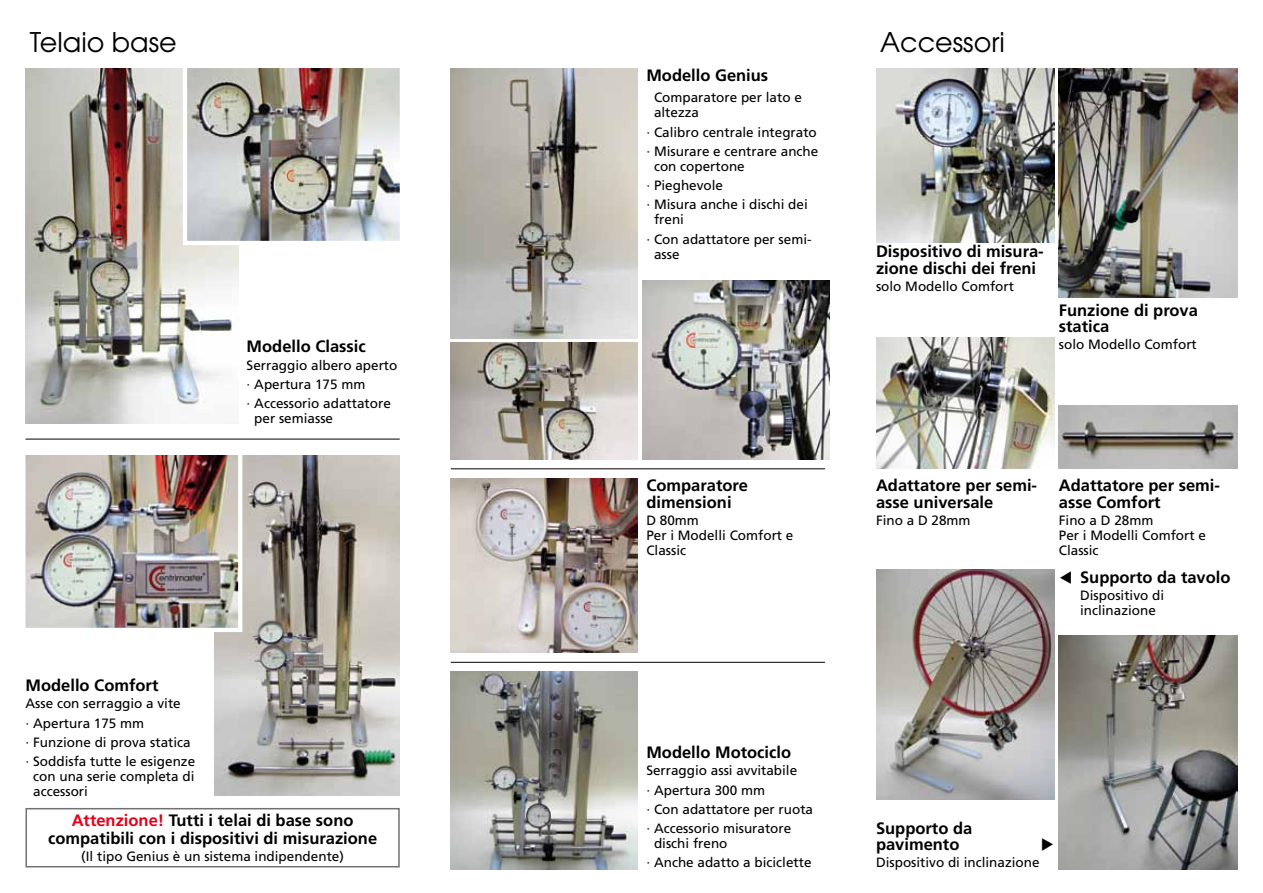
<style>
.page{position:relative;width:1263px;height:893px;background:#fff}
.page>*{position:absolute;margin:0;border:0;box-sizing:border-box;transform-origin:0 0}
.t1{font:27px "Avant Garde";color:#000}
.t2{font:700 16.5px/16.5px "Frutiger";color:#000}
.t3{font:13.5px/19.2px "Frutiger";color:#000}
.s1{color:#e2001a}
</style>
<div class="page">
<img style="left:26px;top:68px;width:212px;height:355px">
<img style="left:215px;top:455px;width:185px;height:340px">
<img style="left:451px;top:68px;width:187px;height:270px">
<img style="left:642px;top:281px;width:187px;height:178px">
<img style="left:876px;top:68px;width:178px;height:174px">
<img style="left:1059px;top:68px;width:178px;height:230px">
<img style="left:876px;top:337px;width:178px;height:132px">
<img style="left:1059px;top:405px;width:178px;height:64px">
<img style="left:876px;top:570px;width:178px;height:229px">
<img style="left:1059px;top:636px;width:178px;height:234px">
<img style="left:181px;top:68px;width:219px;height:179px">
<img style="left:25px;top:455px;width:219px;height:179px">
<hr style="left:26px;top:439px;width:374px;height:1px;background:#000">
<img style="left:451px;top:342px;width:187px;height:117px">
<img style="left:451px;top:672px;width:187px;height:198px">
<img style="left:451px;top:478px;width:187px;height:175px">
<div style="left:26px;top:808px;width:374px;height:59px;border:2px solid #707172"></div>
<hr style="left:451px;top:662px;width:374px;height:1px;background:#000">
<hr style="left:451px;top:468px;width:374px;height:1px;background:#000">
<h1 class="t1" style="left:30px;top:25px;width:149px">Telaio base</h1>
<h1 class="t1" style="left:880px;top:25px;width:126px">Accessori</h1>
<p class="t2" style="left:247px;top:338px;width:121px">Modello Classic</p>
<p class="t3" style="left:247px;top:355px;width:152px">Serraggio albero aperto · Apertura 175 mm<br>· Accessorio adattatore</p>
<p class="t3" style="left:254px;top:409px;width:80px">per semiasse</p>
<p class="t2" style="left:646px;top:67px;width:123px">Modello Genius</p>
<p class="t3" style="left:654px;top:90px;width:149px;line-height:15px">Comparatore per lato e altezza</p>
<p class="t3" style="left:646px;top:122px;width:173px">· Calibro centrale integrato · Misurare e centrare anche</p>
<p class="t3" style="left:646px;top:156px;width:163px;text-indent:8px">con copertone<br>· Pieghevole<br>· Misura anche i dischi dei</p>
<p class="t3" style="left:646px;top:210px;width:167px;text-indent:8px">freni<br>· Con adattatore per semi-</p>
<p class="t3" style="left:654px;top:244px;width:27px">asse</p>
<p class="t2" style="left:876px;top:243px;width:169px">Dispositivo di misura&shy;zione dischi dei freni</p>
<p class="t3" style="left:876px;top:277px;width:140px">solo Modello Comfort</p>
<p class="t2" style="left:1059px;top:302px;width:141px">Funzione di prova statica</p>
<p class="t3" style="left:1059px;top:335px;width:140px">solo Modello Comfort</p>
<p class="t2" style="left:646px;top:477px;width:103px">Comparatore dimensioni</p>
<p class="t3" style="left:646px;top:512px;width:149px;line-height:15px">D 80mm<br>Per i Modelli Comfort e<br>Classic</p>
<p class="t2" style="left:876px;top:477px;width:163px">Adattatore per semi&shy;asse universale</p>
<p class="t3" style="left:876px;top:510px;width:96px">Fino a D 28mm</p>
<p class="t2" style="left:1059px;top:477px;width:163px">Adattatore per semi&shy;asse Comfort</p>
<p class="t3" style="left:1059px;top:512px;width:149px;line-height:15px">Fino a D 28mm<br>Per i Modelli Comfort e<br>Classic</p>
<p class="t2" style="left:1059px;top:568px;width:173px">◀ Supporto da tavolo</p>
<p class="t3" style="left:1080px;top:587px;width:86px;line-height:15px">Dispositivo di inclinazione</p>
<p class="t2" style="left:26px;top:677px;width:134px">Modello Comfort</p>
<p class="t3" style="left:26px;top:694px;width:171px">Asse con serraggio a vite<br>· Apertura 175 mm<br>· Funzione di prova statica · Soddisfa tutte le esigenze</p>
<p class="t3" style="left:33px;top:769px;width:163px;line-height:15px">con una serie completa di accessori</p>
<p class="t2" style="left:48px;top:811px;width:331px;line-height:18px;text-align:center"><span class="s1">Attenzione!</span> Tutti i telai di base sono compatibili con i dispositivi di misurazione</p>
<p class="t3" style="left:81px;top:846px;width:264px">(Il tipo Genius è un sistema indipendente)</p>
<p class="t2" style="left:646px;top:744px;width:146px">Modello Motociclo</p>
<p class="t3" style="left:646px;top:761px;width:168px">Serraggio assi avvitabile<br>· Apertura 300 mm<br>· Con adattatore per ruota · Accessorio misuratore</p>
<p class="t3" style="left:646px;top:834px;width:167px;text-indent:8px">dischi freno<br>· Anche adatto a biciclette</p>
<p class="t2" style="left:876px;top:820px;width:98px">Supporto da pavimento</p>
<p class="t3" style="left:876px;top:853px;width:165px">Dispositivo di inclinazione</p>
</div>
